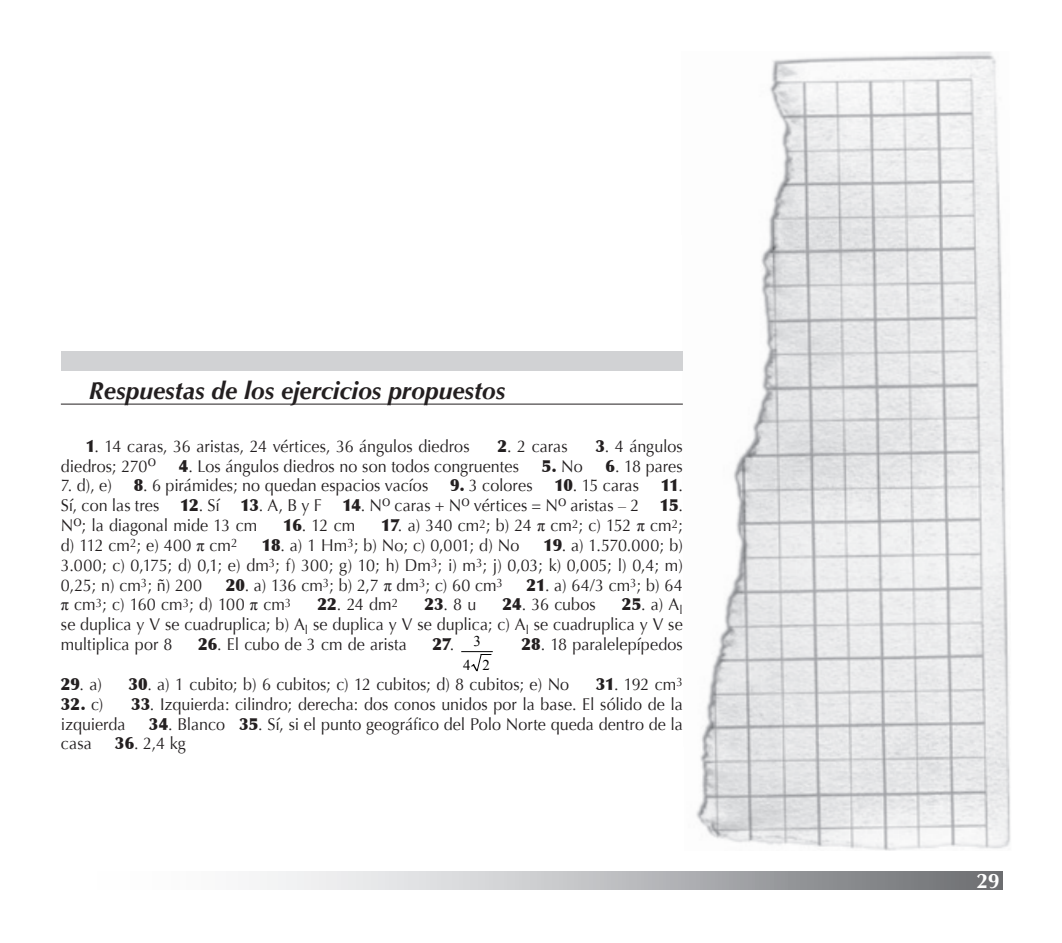
<style>
.page{position:relative;width:1062px;height:943px;background:#fff}
.page>*{position:absolute;margin:0;border:0;box-sizing:border-box;transform-origin:0 0}
.t1{font:italic 700 24.5px "Optima";color:#231f20}
.t2{font:700 21px "Optima";color:#fff}
.t3{font:16.97px/19.8px "Optima";color:#231f20;text-align:justify;scale:.95 1}
.t4{font:900 16.97px "Optima";color:#231f20;scale:.95 1}
.t5{font:14.88px "Times New Roman";color:#000}
.s1{font-weight:900}
.s2{font-weight:400}
</style>
<div class="page">
<div style="left:60px;top:871px;width:942px;height:18px;background:linear-gradient(to right,#fff,#75777b)"></div>
<img style="left:681px;top:51px;width:330px;height:800px">
<hr style="left:61px;top:403px;width:622px;height:1px;background:#231f20">
<svg style="left:471px;top:654px;width:20px;height:18px"></svg>
<hr style="left:462px;top:651px;width:30px;height:1px;background:#000">
<div style="left:61px;top:351px;width:622px;height:20px;background:#d1d2d4"></div>
<h1 class="t1" style="left:89px;top:376px;width:418px">Respuestas de los ejercicios propuestos</h1>
<p class="t3" style="left:86px;top:436px;width:406px"><span class="s1">1</span>. 14 caras, 36 aristas, 24 vértices, 36 ángulos diedros</p>
<p class="t3" style="left:497px;top:436px;width:76px"><span class="s1">2</span>. 2 caras</p>
<p class="t3" style="left:595px;top:436px;width:93px"><span class="s1">3</span>. 4 ángulos</p>
<p class="t3" style="left:61px;top:456px;width:102px">diedros; 270<sup>o</sup></p>
<p class="t3" style="left:179px;top:456px;width:359px"><span class="s1">4</span>. Los ángulos diedros no son todos congruentes</p>
<p class="t4" style="left:542px;top:455px;width:45px">5. <span class="s2">No</span></p>
<p class="t3" style="left:605px;top:456px;width:83px"><span class="s1">6</span>. 18 pares</p>
<p class="t3" style="left:61px;top:476px;width:55px">7. d), e)</p>
<p class="t3" style="left:134px;top:476px;width:311px"><span class="s1">8</span>. 6 pirámides; no quedan espacios vacíos</p>
<p class="t3" style="left:450px;top:476px;width:88px"><span class="s1">9.</span> 3 colores</p>
<p class="t3" style="left:554px;top:476px;width:91px"><span class="s1">10</span>. 15 caras</p>
<p class="t3" style="left:61px;top:476px;width:656px;text-indent:600px"><span class="s1">11</span>.<br>Sí, con las tres <span class="s1">12</span>. Sí <span class="s1">13</span>. A, B y F <span class="s1">14</span>. N<sup>o</sup> caras + N<sup>o</sup> vértices = N<sup>o</sup> aristas – 2 <span class="s1">15</span>.<br>N<sup>o</sup>; la diagonal mide 13 cm</p>
<p class="t3" style="left:283px;top:515px;width:77px"><span class="s1">16</span>. 12 cm</p>
<p class="t3" style="left:381px;top:515px;width:319px"><span class="s1">17</span>. a) 340 cm<sup>2</sup>; b) 24 π cm<sup>2</sup>; c) 152 π cm<sup>2</sup>;</p>
<p class="t3" style="left:61px;top:535px;width:187px">d) 112 cm<sup>2</sup>; e) 400 π cm<sup>2</sup></p>
<p class="t3" style="left:262px;top:535px;width:272px"><span class="s1">18</span>. a) 1 Hm<sup>3</sup>; b) No; c) 0,001; d) No</p>
<p class="t3" style="left:61px;top:535px;width:656px;text-indent:483px"><span class="s1">19</span>. a) 1.570.000; b)<br>3.000; c) 0,175; d) 0,1; e) dm<sup>3</sup>; f) 300; g) 10; h) Dm<sup>3</sup>; i) m<sup>3</sup>; j) 0,03; k) 0,005; l) 0,4; m)<br>0,25; n) cm<sup>3</sup>; ñ) 200</p>
<p class="t3" style="left:226px;top:575px;width:293px"><span class="s1">20</span>. a) 136 cm<sup>3</sup>; b) 2,7 π dm<sup>3</sup>; c) 60 cm<sup>3</sup></p>
<p class="t3" style="left:526px;top:575px;width:166px"><span class="s1">21</span>. a) 64/3 cm<sup>3</sup>; b) 64</p>
<p class="t3" style="left:61px;top:595px;width:244px">π cm<sup>3</sup>; c) 160 cm<sup>3</sup>; d) 100 π cm<sup>3</sup></p>
<p class="t3" style="left:317px;top:595px;width:87px"><span class="s1">22</span>. 24 dm<sup>2</sup></p>
<p class="t3" style="left:424px;top:595px;width:56px"><span class="s1">23</span>. 8 u</p>
<p class="t3" style="left:502px;top:595px;width:100px"><span class="s1">24</span>. 36 cubos</p>
<p class="t3" style="left:61px;top:595px;width:656px;text-indent:561px"><span class="s1">25</span>. a) A<sub>l </sub>se duplica y V se cuadruplica; b) A<sub>l</sub> se duplica y V se duplica; c) A<sub>l</sub> se cuadruplica y V se multiplica por 8</p>
<p class="t5" style="left:473px;top:630px;width:9px">3</p>
<p class="t3" style="left:521px;top:634px;width:171px"><span class="s1">28</span>. 18 paralelepípedos</p>
<p class="t3" style="left:198px;top:634px;width:221px"><span class="s1">26</span>. El cubo de 3 cm de arista</p>
<p class="t4" style="left:432px;top:634px;width:24px">27<span class="s2">.</span></p>
<p class="t5" style="left:463px;top:655px;width:28px">4 2</p>
<p class="t3" style="left:61px;top:674px;width:45px"><span class="s1">29</span>. a)</p>
<p class="t3" style="left:128px;top:674px;width:465px"><span class="s1">30</span>. a) 1 cubito; b) 6 cubitos; c) 12 cubitos; d) 8 cubitos; e) No</p>
<p class="t3" style="left:596px;top:674px;width:93px"><span class="s1">31</span>. 192 cm<sup>3</sup></p>
<p class="t4" style="left:61px;top:693px;width:46px">32. <span class="s2">c)</span></p>
<p class="t3" style="left:131px;top:694px;width:582px"><span class="s1">33</span>. Izquierda: cilindro; derecha: dos conos unidos por la base. El sólido de la</p>
<p class="t3" style="left:61px;top:714px;width:70px">izquierda</p>
<p class="t3" style="left:149px;top:714px;width:563px"><span class="s1">34</span>. Blanco <span class="s1">35</span>. Sí, si el punto geográfico del Polo Norte queda dentro de la</p>
<p class="t3" style="left:61px;top:734px;width:34px">casa</p>
<p class="t3" style="left:115px;top:734px;width:76px"><span class="s1">36</span>. 2,4 kg</p>
<p class="t2" style="left:976px;top:868px;width:25px">29</p>
</div>
